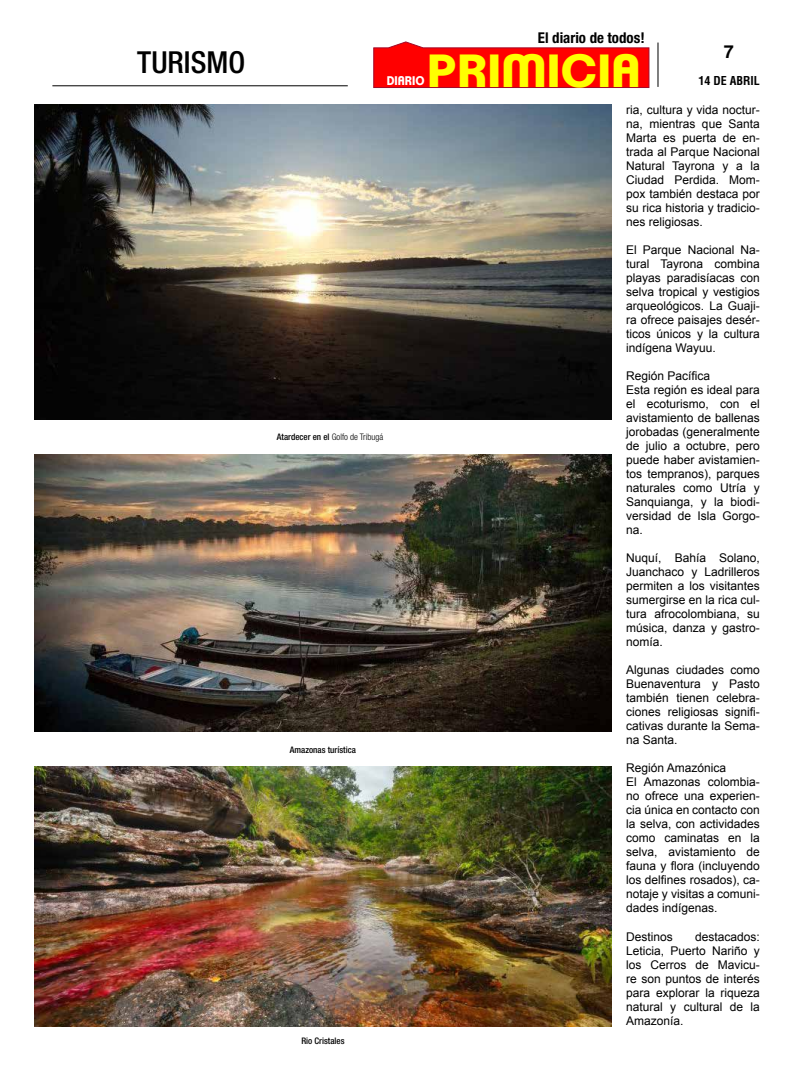
<style>
.page{position:relative;width:794px;height:1078px;background:#fff}
.page>*{position:absolute;margin:0;border:0;box-sizing:border-box;transform-origin:0 0}
.t1{font:700 45.2px "Clemente P Dam";color:#ff0;scale:1.09 1}
.t2{font:500 condensed 30.3px "Helvetica Neue LT Std";color:#000}
.t3{font:700 18px "Helvetica LT Std";color:#000}
.t4{font:700 condensed 14.9px "Helvetica Neue LT Std";color:#000}
.t5{font:700 12.2px "Clemente P Dam";color:#fff;scale:.96 1}
.t6{font:12px/14px "Arial";color:#000;text-align:justify}
.t7{font:700 condensed 12px "Helvetica LT Std";color:#000}
.t8{font:500 condensed 9px "Helvetica Neue LT Std";color:#000}
.t9{font:300 condensed 9px "Helvetica Neue LT Std";color:#000}
.s1{color:#fff}
.s2{font-weight:500}
</style>
<div class="page">
<hr style="left:657px;top:43px;width:1px;height:44px;background:#000">
<hr style="left:52px;top:85px;width:296px;height:1px;background:#000">
<img style="left:34px;top:105px;width:578px;height:315px">
<img style="left:34px;top:454px;width:578px;height:277px">
<img style="left:34px;top:766px;width:578px;height:260px">
<svg style="left:373px;top:42px;width:276px;height:46px;background:#fa1c1d"></svg>
<h2 class="t2" style="left:137px;top:44px;width:109px">TURISMO</h2>
<p class="t4" style="left:538px;top:29px;width:113px">El diario de todos!<span class="s1">!</span></p>
<h1 class="t1" style="left:427px;top:44px;width:198px">PRIMICIA</h1>
<p class="t5" style="left:387px;top:73px;width:41px">DIARIO</p>
<h3 class="t3" style="left:724px;top:41px;width:12px">7</h3>
<p class="t7" style="left:698px;top:73px;width:63px">14 DE ABRIL</p>
<p class="t9" style="left:277px;top:432px;width:108px"><span class="s2">Atardecer en el</span> Golfo de Tribugá</p>
<p class="t8" style="left:290px;top:743px;width:67px">Amazonas turística</p>
<p class="t8" style="left:301px;top:1035px;width:45px">Rio Cristales</p>
<p class="t6" style="left:626px;top:103px;width:135px">ria, cultura y vida noctur&shy;na, mientras que Santa Marta es puerta de en&shy;trada al Parque Nacional Natural Tayrona y a la Ciudad Perdida. Mom&shy;pox también destaca por su rica historia y tradicio&shy;nes religiosas.</p>
<p class="t6" style="left:626px;top:243px;width:135px">El Parque Nacional Na&shy;tural Tayrona combina playas paradisíacas con selva tropical y vestigios arqueológicos. La Guaji&shy;ra ofrece paisajes desér&shy;ticos únicos y la cultura indígena Wayuu.</p>
<p class="t6" style="left:626px;top:369px;width:135px;text-align:left">Región Pacífica<br>Esta región es ideal para el ecoturismo, con el avistamiento de ballenas jorobadas (generalmente de julio a octubre, pero puede haber avistamien&shy;tos tempranos), parques naturales como Utría y<br>Sanquianga, y la biodi&shy;versidad de Isla Gorgo&shy;na.</p>
<p class="t6" style="left:626px;top:551px;width:135px">Nuquí, Bahía Solano, Juanchaco y Ladrilleros permiten a los visitantes sumergirse en la rica cul&shy;tura afrocolombiana, su música, danza y gastro&shy;nomía.</p>
<p class="t6" style="left:626px;top:663px;width:135px">Algunas ciudades como Buenaventura y Pasto también tienen celebra&shy;ciones religiosas signifi&shy;cativas durante la Sema&shy;na Santa.</p>
<p class="t6" style="left:626px;top:761px;width:135px;text-align:left">Región Amazónica<br>El Amazonas colombia&shy;no ofrece una experien&shy;cia única en contacto con la selva, con actividades como caminatas en la selva, avistamiento de fauna y flora (incluyendo los delfines rosados), ca&shy;notaje y visitas a comuni&shy;dades indígenas.</p>
<p class="t6" style="left:626px;top:929px;width:48px">Destinos</p>
<p class="t6" style="left:626px;top:929px;width:135px;text-indent:69px">destacados:<br>Leticia, Puerto Nariño y los Cerros de Mavicu&shy;re son puntos de interés para explorar la riqueza natural y cultural de la Amazonía.</p>
</div>
